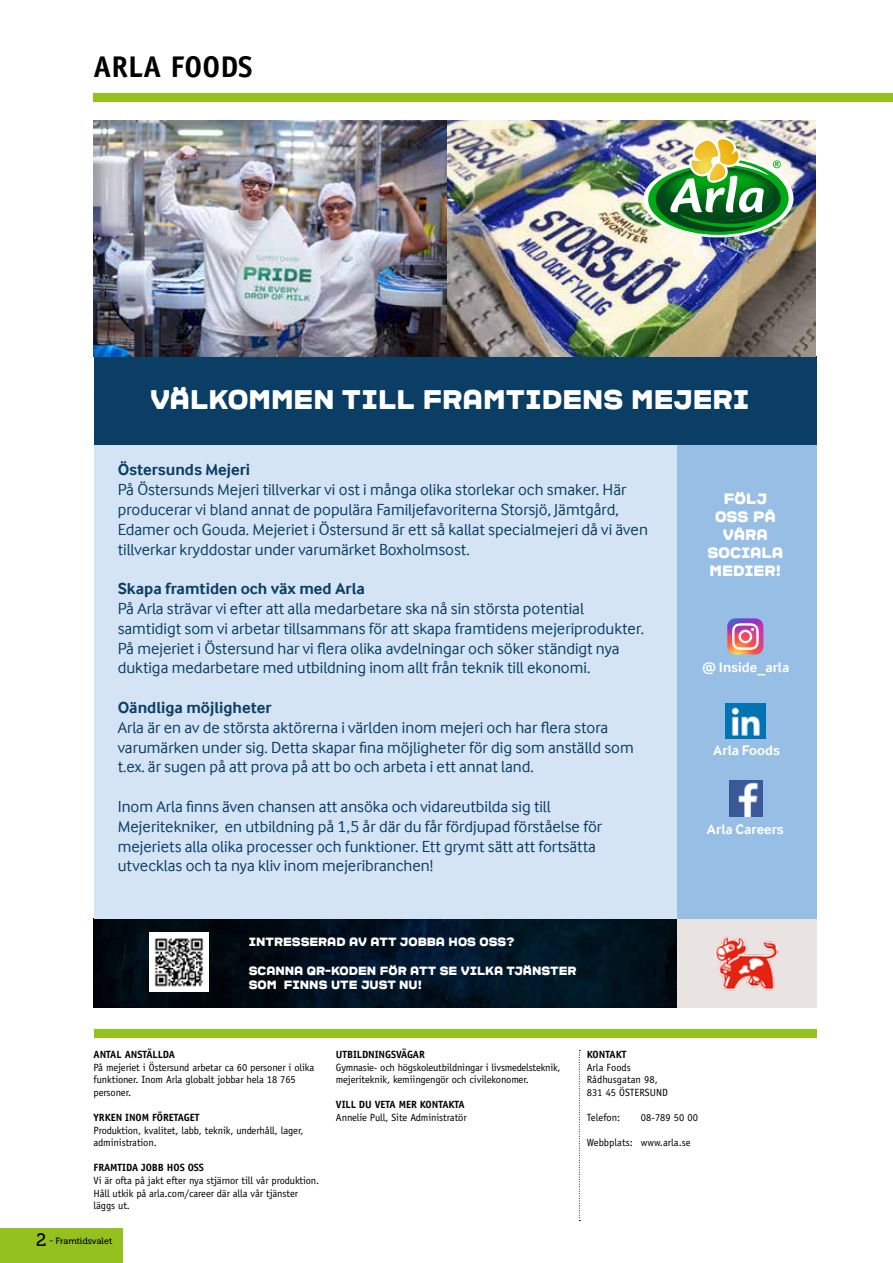
<style>
.page{position:relative;width:893px;height:1263px;background:#fff}
.page>*{position:absolute;margin:0;border:0;box-sizing:border-box;transform-origin:0 0}
.t1{font:700 30px "Officina Sans Std";letter-spacing:.005em;color:#000}
.t2{font:27px "ARLASTRONG";color:#fff}
.t3{font:16.5px/19.8px "Arla Inter Face W";color:#0a3e63}
.t4{font:700 16.5px "Arla Inter Face W";color:#0a3e63}
.t5{font:15px "ARLASTRONG";color:#fff}
.t6{font:700 14.25px "Arla Inter Face W";color:#fff}
.t7{font:12px/14.4px "ARLASTRONG";color:#fff}
.t8{font:10.5px/12.6px "Officina Sans Std";letter-spacing:-.01em;color:#000}
.t9{font:700 10.5px "Officina Sans Std";letter-spacing:-.005em;color:#000}
.t10{font:9px "Museo 500";color:#000}
.s1{font-size:18px}
</style>
<div class="page">
<svg style="left:93px;top:93px;width:800px;height:5px"></svg>
<div style="left:94px;top:94px;width:799px;height:8px;background:#95c11f"></div>
<div style="left:94px;top:1029px;width:722px;height:8px;background:#95c11f"></div>
<svg style="left:579px;top:1050px;width:1px;height:171px"></svg>
<div style="left:0;top:1228px;width:123px;height:35px;background:#95c11f"></div>
<div style="left:94px;top:356px;width:722px;height:89px;background:#0a3e64"></div>
<img style="left:94px;top:918px;width:583px;height:90px">
<div style="left:677px;top:918px;width:139px;height:90px;background:#e9e3e2"></div>
<img style="left:715px;top:936px;width:63px;height:55px">
<img style="left:149px;top:932px;width:59px;height:59px">
<div style="left:94px;top:445px;width:722px;height:473px;background:#d4e4f5"></div>
<img style="left:94px;top:120px;width:721px;height:236px">
<img style="left:643px;top:137px;width:150px;height:100px">
<img style="left:687px;top:139px;width:52px;height:46px">
<div style="left:677px;top:445px;width:139px;height:473px;background:#97bee5"></div>
<svg style="left:727px;top:618px;width:36px;height:36px"></svg>
<img style="left:725px;top:703px;width:41px;height:35px">
<img style="left:730px;top:780px;width:32px;height:36px">
<h1 class="t1" style="left:94px;top:48px;width:161px">ARLA FOODS</h1>
<h2 class="t2" style="left:94px;top:386px;width:657px"><sup>brödtext</sup> VÄLKOMMEN TILL FRAMTIDENS MEJERI</h2>
<p class="t4" style="left:118px;top:460px;width:134px">Östersunds Mejeri</p>
<p class="t3" style="left:118px;top:480px;width:532px">På Östersunds Mejeri tillverkar vi ost i många olika storlekar och smaker. Här producerar vi bland annat de populära Familjefavoriterna Storsjö, Jämtgård, Edamer och Gouda. Mejeriet i Östersund är ett så kallat specialmejeri då vi även tillverkar kryddostar under varumärket Boxholmsost.</p>
<p class="t4" style="left:118px;top:579px;width:249px">Skapa framtiden och väx med Arla</p>
<p class="t3" style="left:118px;top:598px;width:528px">På Arla strävar vi efter att alla medarbetare ska nå sin största potential samtidigt som vi arbetar tillsammans för att skapa framtidens mejeriprodukter.<br>På mejeriet i Östersund har vi flera olika avdelningar och söker ständigt nya duktiga medarbetare med utbildning inom allt från teknik till ekonomi.</p>
<p class="t4" style="left:118px;top:698px;width:155px">Oändliga möjligheter</p>
<p class="t3" style="left:118px;top:717px;width:517px">Arla är en av de största aktörerna i världen inom mejeri och har flera stora varumärken under sig. Detta skapar fina möjligheter för dig som anställd som t.ex. är sugen på att prova på att bo och arbeta i ett annat land.</p>
<p class="t3" style="left:118px;top:796px;width:486px">Inom Arla finns även chansen att ansöka och vidareutbilda sig till Mejeritekniker, en utbildning på 1,5 år där du får fördjupad förståelse för mejeriets alla olika processer och funktioner. Ett grymt sätt att fortsätta utvecklas och ta nya kliv inom mejeribranchen!</p>
<p class="t7" style="left:249px;top:934px;width:267px">INTRESSERAD AV ATT JOBBA HOS OSS?</p>
<p class="t7" style="left:249px;top:963px;width:329px">SCANNA QR-KODEN FÖR ATT SE VILKA TJÄNSTER<br>SOM FINNS UTE JUST NU!</p>
<p class="t5" style="left:724px;top:491px;width:12px">FÖLJ</p>
<p class="t5" style="left:715px;top:509px;width:62px">OSS PÅ</p>
<p class="t5" style="left:723px;top:527px;width:46px">VÅRA</p>
<p class="t5" style="left:707px;top:545px;width:77px">SOCIALA</p>
<p class="t5" style="left:710px;top:563px;width:73px">MEDIER!</p>
<p class="t6" style="left:703px;top:659px;width:88px">@ Inside_arla</p>
<p class="t6" style="left:713px;top:742px;width:68px">Arla Foods</p>
<p class="t6" style="left:707px;top:821px;width:78px">Arla Careers</p>
<p class="t9" style="left:94px;top:1048px;width:83px">ANTAL ANSTÄLLDA</p>
<p class="t8" style="left:94px;top:1061px;width:222px">På mejeriet i Östersund arbetar ca 60 personer i olika funktioner. Inom Arla globalt jobbar hela 18 765 personer.</p>
<p class="t9" style="left:94px;top:1111px;width:107px">YRKEN INOM FÖRETAGET</p>
<p class="t8" style="left:94px;top:1124px;width:212px">Produktion, kvalitet, labb, teknik, underhåll, lager, administration.</p>
<p class="t9" style="left:94px;top:1161px;width:112px">FRAMTIDA JOBB HOS OSS</p>
<p class="t8" style="left:94px;top:1174px;width:227px">Vi är ofta på jakt efter nya stjärnor till vår produktion.<br>Håll utkik på arla.com/career där alla vår tjänster läggs ut.</p>
<p class="t10" style="left:36px;top:1236px;width:78px"><span class="s1">2</span> - Framtidsvalet</p>
<p class="t9" style="left:336px;top:1048px;width:90px">UTBILDNINGSVÄGAR</p>
<p class="t8" style="left:336px;top:1061px;width:226px">Gymnasie- och högskoleutbildningar i livsmedelsteknik, mejeriteknik, kemiingengör och civilekonomer.</p>
<p class="t9" style="left:336px;top:1098px;width:130px">VILL DU VETA MER KONTAKTA</p>
<p class="t8" style="left:336px;top:1111px;width:132px">Annelie Pull, Site Administratör</p>
<p class="t9" style="left:587px;top:1048px;width:41px">KONTAKT</p>
<p class="t8" style="left:587px;top:1061px;width:83px">Arla Foods<br>Rådhusgatan 98,<br>831 45 ÖSTERSUND</p>
<p class="t8" style="left:587px;top:1111px;width:35px">Telefon:</p>
<p class="t8" style="left:641px;top:1111px;width:59px">08-789 50 00</p>
<p class="t8" style="left:587px;top:1136px;width:105px">Webbplats: www.arla.se</p>
</div>
